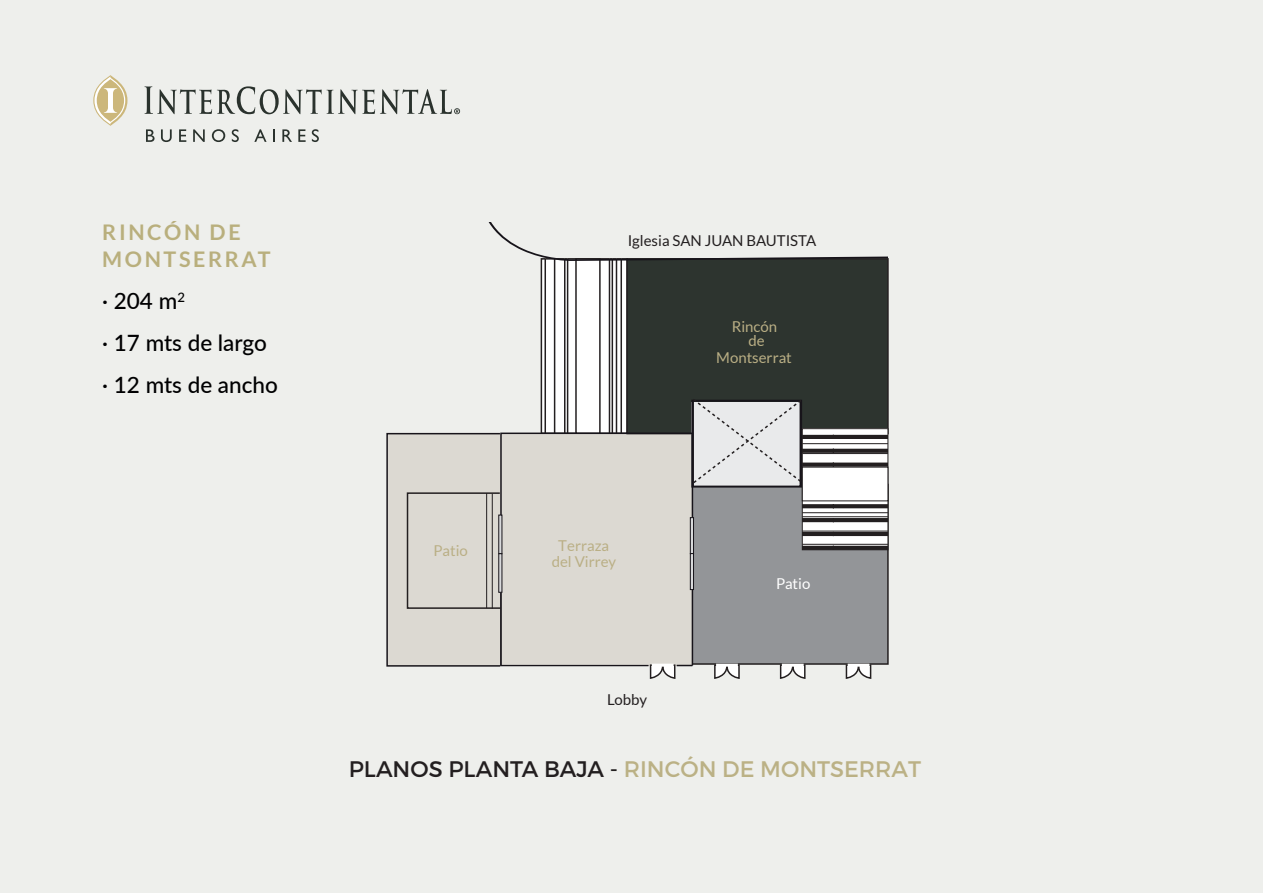
<style>
.page{position:relative;width:1263px;height:893px;background:#eeefec}
.page>*{position:absolute;margin:0;border:0;box-sizing:border-box;transform-origin:0 0}
.t1{font:22.5px "Montserrat";color:#bbb185}
.t2{font:500 22.5px/42px "Lato";color:#000001}
.t3{font:700 21.6px/27.2px "Lato";letter-spacing:.12em;color:#b9af7d}
.t4{font:15px/16.2px "Lato";color:#baaf85;text-align:center}
.t5{font:15px "Lato";color:#231f20}
.t6{font:15px "Lato";color:#fff}
.s1{color:#231f20}
</style>
<div class="page">
<div style="left:690px;top:484px;width:199px;height:181px;background:#939598;border:2px solid #231f20"></div>
<svg style="left:541px;top:261px;width:85px;height:136px;background:#ebebeb"></svg>
<div style="left:575px;top:258px;width:26px;height:176px;background:#fff;border:2px solid #231f20"></div>
<hr style="left:620px;top:259px;width:2px;height:174px;background:#231f20">
<hr style="left:616px;top:259px;width:1px;height:174px;background:#231f20">
<hr style="left:609px;top:259px;width:1px;height:174px;background:#231f20">
<hr style="left:612px;top:259px;width:1px;height:174px;background:#231f20">
<hr style="left:564px;top:259px;width:1px;height:174px;background:#231f20">
<hr style="left:567px;top:259px;width:1px;height:174px;background:#231f20">
<hr style="left:554px;top:259px;width:1px;height:174px;background:#231f20">
<hr style="left:544px;top:259px;width:2px;height:174px;background:#231f20">
<div style="left:387px;top:434px;width:305px;height:232px;background:#dcd9d2"></div>
<div style="left:626px;top:258px;width:263px;height:176px;background:#2d342f;border:2px solid #231f20"></div>
<svg style="left:488px;top:222px;width:400px;height:39px"></svg>
<svg style="left:806px;top:428px;width:82px;height:122px;background:#abaaaa"></svg>
<div style="left:802px;top:467px;width:86px;height:34px;background:#fff"></div>
<hr style="left:802px;top:437px;width:86px;height:1px;background:#231f20">
<hr style="left:802px;top:443px;width:86px;height:1px;background:#231f20">
<hr style="left:802px;top:453px;width:86px;height:1px;background:#231f20">
<hr style="left:802px;top:449px;width:86px;height:1px;background:#231f20">
<hr style="left:802px;top:516px;width:86px;height:1px;background:#231f20">
<hr style="left:802px;top:512px;width:86px;height:1px;background:#231f20">
<hr style="left:802px;top:531px;width:86px;height:1px;background:#231f20">
<hr style="left:802px;top:544px;width:86px;height:1px;background:#231f20">
<div style="left:386px;top:433px;width:115px;height:234px;border:2px solid #17141a"></div>
<svg style="left:845px;top:664px;width:27px;height:15px"></svg>
<hr style="left:848px;top:664px;width:21px;height:3px;background:#fff">
<svg style="left:406px;top:397px;width:400px;height:282px"></svg>
<hr style="left:782px;top:664px;width:22px;height:3px;background:#fff">
<svg style="left:93px;top:75px;width:34px;height:51px"></svg>
<svg style="left:94px;top:76px;width:31px;height:48px"></svg>
<svg style="left:146px;top:129px;width:9px;height:13px"></svg>
<svg style="left:161px;top:129px;width:11px;height:13px"></svg>
<svg style="left:179px;top:129px;width:7px;height:13px"></svg>
<svg style="left:193px;top:129px;width:12px;height:13px"></svg>
<svg style="left:212px;top:129px;width:13px;height:13px"></svg>
<svg style="left:232px;top:129px;width:7px;height:13px"></svg>
<svg style="left:254px;top:129px;width:13px;height:13px"></svg>
<svg style="left:273px;top:129px;width:2px;height:13px"></svg>
<svg style="left:282px;top:129px;width:10px;height:13px"></svg>
<svg style="left:298px;top:129px;width:8px;height:13px"></svg>
<svg style="left:312px;top:129px;width:7px;height:13px"></svg>
<svg style="left:144px;top:86px;width:316px;height:28px"></svg>
<h2 class="t3" style="left:102px;top:218px;width:170px">RINCÓN DE<br>MONTSERRAT</h2>
<h1 class="t2" style="left:102px;top:279px;width:177px">· 204 m<sup>2<br></sup>· 17 mts de largo · 12 mts de ancho</h1>
<p class="t5" style="left:628px;top:232px;width:190px">Iglesia SAN JUAN BAUTISTA</p>
<p class="t4" style="left:433px;top:542px;width:36px">Patio</p>
<p class="t4" style="left:732px;top:319px;width:47px;line-height:14.4px">Rincón de</p>
<p class="t4" style="left:716px;top:349px;width:77px">Montserrat</p>
<p class="t4" style="left:552px;top:538px;width:66px">Terraza del Virrey</p>
<p class="t5" style="left:607px;top:691px;width:42px">Lobby</p>
<p class="t6" style="left:776px;top:575px;width:36px">Patio</p>
<h1 class="t1" style="left:349px;top:756px;width:574px"><span class="s1">PLANOS PLANTA BAJA -</span> RINCÓN DE MONTSERRAT</h1>
</div>
